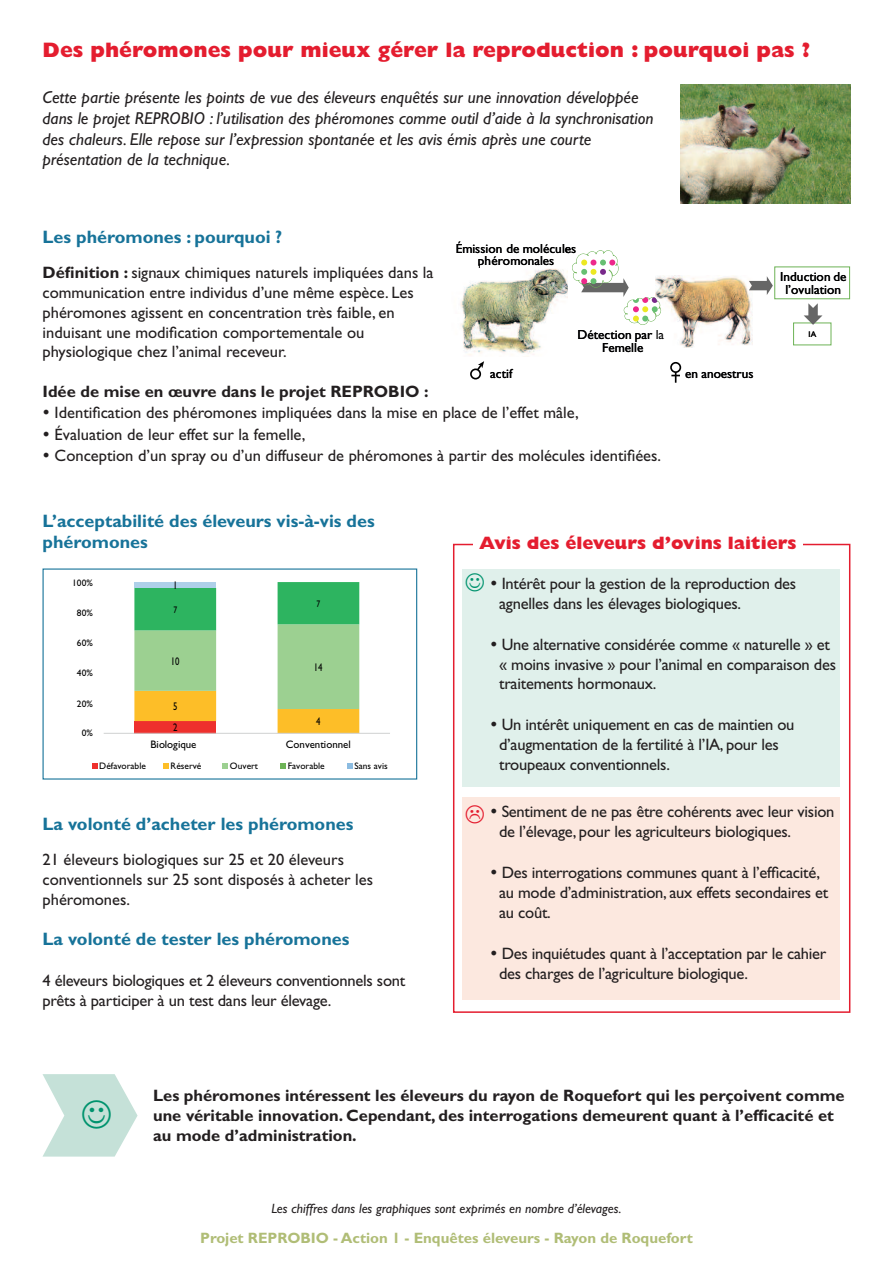
<style>
.page{position:relative;width:893px;height:1263px;background:#fff}
.page>*{position:absolute;margin:0;border:0;box-sizing:border-box;transform-origin:0 0}
.t1{font:800 21px "Gill Sans Std";color:#e41d2f}
.t2{font:700 18px/21.6px "Gill Sans Std";color:#177399}
.t3{font:800 18px "Gill Sans Std";color:#e41d2f}
.t4{font:italic 17.25px/20.7px "Gill Sans Std";color:#231f20}
.t5{font:16.5px/19.8px "Gill Sans Std";letter-spacing:-.015em;color:#231f20}
.t6{font:700 16.5px/19.8px "Gill Sans Std";color:#231f20}
.t7{font:700 15px "Gill Sans Std";color:#b0bd76}
.t8{font:italic 13.5px "Gill Sans Std";color:#231f20}
.t9{font:13.2px "Gill Sans Std";color:#000001}
.t10{font:11.1px "Gill Sans Std";color:#000001;scale:.79 1}
.t11{font:10.95px "Gill Sans Std";letter-spacing:-.005em;color:#000001}
.t12{font:9.6px "Gill Sans Std";color:#000001;scale:.79 1}
.t13{font:9.45px "Gill Sans Std";color:#000001}
.t14{font:8.25px "Gill Sans Std";color:#000001}
.s1{font-weight:700}
</style>
<div class="page">
<div style="left:453px;top:544px;width:397px;height:469px;border:2px solid #e41d2f"></div>
<div style="left:462px;top:569px;width:378px;height:217px;background:#e0f0eb"></div>
<div style="left:473px;top:537px;width:329px;height:25px;background:#fff"></div>
<div style="left:462px;top:797px;width:378px;height:203px;background:#fce8df"></div>
<img style="left:680px;top:85px;width:170px;height:119px">
<svg style="left:347px;top:764px;width:5px;height:5px"></svg>
<svg style="left:280px;top:764px;width:6px;height:5px"></svg>
<svg style="left:223px;top:764px;width:5px;height:5px"></svg>
<svg style="left:163px;top:764px;width:5px;height:5px"></svg>
<svg style="left:92px;top:764px;width:5px;height:5px"></svg>
<svg style="left:134px;top:582px;width:225px;height:151px"></svg>
<div style="left:134px;top:582px;width:82px;height:6px;background:#aed0e9"></div>
<hr style="left:104px;top:733px;width:286px;height:1px;background:#d0d1d1">
<img style="left:662px;top:275px;width:90px;height:72px">
<div style="left:774px;top:266px;width:76px;height:33px;border:1px solid #6db356"></div>
<svg style="left:572px;top:250px;width:90px;height:75px"></svg>
<svg style="left:749px;top:276px;width:24px;height:19px"></svg>
<svg style="left:804px;top:303px;width:18px;height:22px"></svg>
<svg style="left:671px;top:372px;width:9px;height:11px"></svg>
<div style="left:670px;top:362px;width:11px;height:11px;border:2px solid #000;border-radius:50%"></div>
<svg style="left:478px;top:361px;width:6px;height:9px"></svg>
<div style="left:470px;top:368px;width:11px;height:11px;border:2px solid #000;border-radius:50%"></div>
<img style="left:460px;top:266px;width:108px;height:89px">
<svg style="left:43px;top:1074px;width:95px;height:82px"></svg>
<p class="t1" style="left:43px;top:42px;width:769px">Des phéromones pour mieux gérer la reproduction : pourquoi pas ?</p>
<p class="t4" style="left:43px;top:89px;width:612px">Cette partie présente les points de vue des éleveurs enquêtés sur une innovation développée dans le projet REPROBIO : l’utilisation des phéromones comme outil d’aide à la synchronisation des chaleurs. Elle repose sur l’expression spontanée et les avis émis après une courte présentation de la technique.</p>
<p class="t2" style="left:43px;top:228px;width:241px">Les phéromones : pourquoi ?</p>
<p class="t5" style="left:43px;top:264px;width:393px"><span class="s1">Définition :</span> signaux chimiques naturels impliquées dans la communication entre individus d’une même espèce. Les phéromones agissent en concentration très faible, en induisant une modification comportementale ou physiologique chez l’animal receveur.</p>
<p class="t6" style="left:43px;top:383px;width:388px">Idée de mise en œuvre dans le projet REPROBIO :</p>
<p class="t5" style="left:43px;top:404px;width:538px">• Identification des phéromones impliquées dans la mise en place de l’effet mâle,</p>
<p class="t5" style="left:43px;top:426px;width:264px">• Évaluation de leur effet sur la femelle,</p>
<p class="t5" style="left:43px;top:447px;width:620px">• Conception d’un spray ou d’un diffuseur de phéromones à partir des molécules identifiées.</p>
<p class="t9" style="left:456px;top:244px;width:122px">Émission de molécules</p>
<p class="t9" style="left:478px;top:255px;width:78px">phéromonales</p>
<p class="t9" style="left:578px;top:329px;width:88px">Détection par la</p>
<p class="t9" style="left:602px;top:342px;width:43px">Femelle</p>
<p class="t9" style="left:490px;top:369px;width:24px">actif</p>
<p class="t9" style="left:685px;top:369px;width:70px">en anoestrus</p>
<p class="t9" style="left:780px;top:271px;width:68px">Induction de</p>
<p class="t9" style="left:785px;top:284px;width:57px">l’ovulation</p>
<p class="t14" style="left:809px;top:331px;width:9px">IA</p>
<p class="t2" style="left:43px;top:512px;width:334px">L’acceptabilité des éleveurs vis-à-vis des phéromones</p>
<p class="t13" style="left:72px;top:579px;width:22px">100%</p>
<p class="t13" style="left:77px;top:609px;width:17px">80%</p>
<p class="t13" style="left:77px;top:639px;width:17px">60%</p>
<p class="t13" style="left:77px;top:669px;width:17px">40%</p>
<p class="t13" style="left:77px;top:700px;width:17px">20%</p>
<p class="t13" style="left:82px;top:729px;width:13px">0%</p>
<p class="t10" style="left:173px;top:581px;width:7px">1</p>
<p class="t12" style="left:173px;top:606px;width:6px">7</p>
<p class="t10" style="left:171px;top:657px;width:13px">10</p>
<p class="t10" style="left:173px;top:702px;width:7px">5</p>
<p class="t10" style="left:173px;top:723px;width:7px">2</p>
<p class="t12" style="left:317px;top:600px;width:6px">7</p>
<p class="t10" style="left:314px;top:663px;width:13px">14</p>
<p class="t10" style="left:316px;top:717px;width:7px">4</p>
<p class="t11" style="left:150px;top:740px;width:47px">Biologique</p>
<p class="t11" style="left:286px;top:740px;width:66px">Conventionnel</p>
<p class="t13" style="left:99px;top:762px;width:48px">Défavorable</p>
<p class="t13" style="left:171px;top:762px;width:32px">Réservé</p>
<p class="t13" style="left:230px;top:762px;width:30px">Ouvert</p>
<p class="t13" style="left:288px;top:762px;width:39px">Favorable</p>
<p class="t13" style="left:354px;top:762px;width:35px">Sans avis</p>
<p class="t2" style="left:43px;top:815px;width:312px">La volonté d’acheter les phéromones</p>
<p class="t5" style="left:43px;top:851px;width:332px">21 éleveurs biologiques sur 25 et 20 éleveurs conventionnels sur 25 sont disposés à acheter les phéromones.</p>
<p class="t2" style="left:43px;top:930px;width:308px">La volonté de tester les phéromones</p>
<p class="t5" style="left:43px;top:972px;width:364px">4 éleveurs biologiques et 2 éleveurs conventionnels sont prêts à participer à un test dans leur élevage.</p>
<p class="t3" style="left:479px;top:536px;width:319px">Avis des éleveurs d’ovins laitiers</p>
<p class="t5" style="left:499px;top:575px;width:299px;text-indent:-9px">• Intérêt pour la gestion de la reproduction des agnelles dans les élevages biologiques.</p>
<p class="t5" style="left:499px;top:636px;width:338px;text-indent:-9px">• Une alternative considérée comme « naturelle » et « moins invasive » pour l’animal en comparaison des traitements hormonaux.</p>
<p class="t5" style="left:499px;top:716px;width:297px;text-indent:-9px">• Un intérêt uniquement en cas de maintien ou d’augmentation de la fertilité à l’IA, pour les troupeaux conventionnels.</p>
<p class="t5" style="left:499px;top:803px;width:337px;text-indent:-9px">• Sentiment de ne pas être cohérents avec leur vision de l’élevage, pour les agriculteurs biologiques.</p>
<p class="t5" style="left:499px;top:864px;width:331px;text-indent:-9px">• Des interrogations communes quant à l’efficacité, au mode d’administration, aux effets secondaires et au coût.</p>
<p class="t5" style="left:499px;top:945px;width:329px;text-indent:-9px">• Des inquiétudes quant à l’acceptation par le cahier des charges de l’agriculture biologique.</p>
<p class="t6" style="left:153px;top:1087px;width:693px">Les phéromones intéressent les éleveurs du rayon de Roquefort qui les perçoivent comme une véritable innovation. Cependant, des interrogations demeurent quant à l’efficacité et au mode d’administration.</p>
<p class="t8" style="left:271px;top:1203px;width:352px">Les chiffres dans les graphiques sont exprimés en nombre d’élevages.</p>
<p class="t7" style="left:200px;top:1233px;width:494px">Projet REPROBIO - Action 1 - Enquêtes éleveurs - Rayon de Roquefort</p>
</div>
